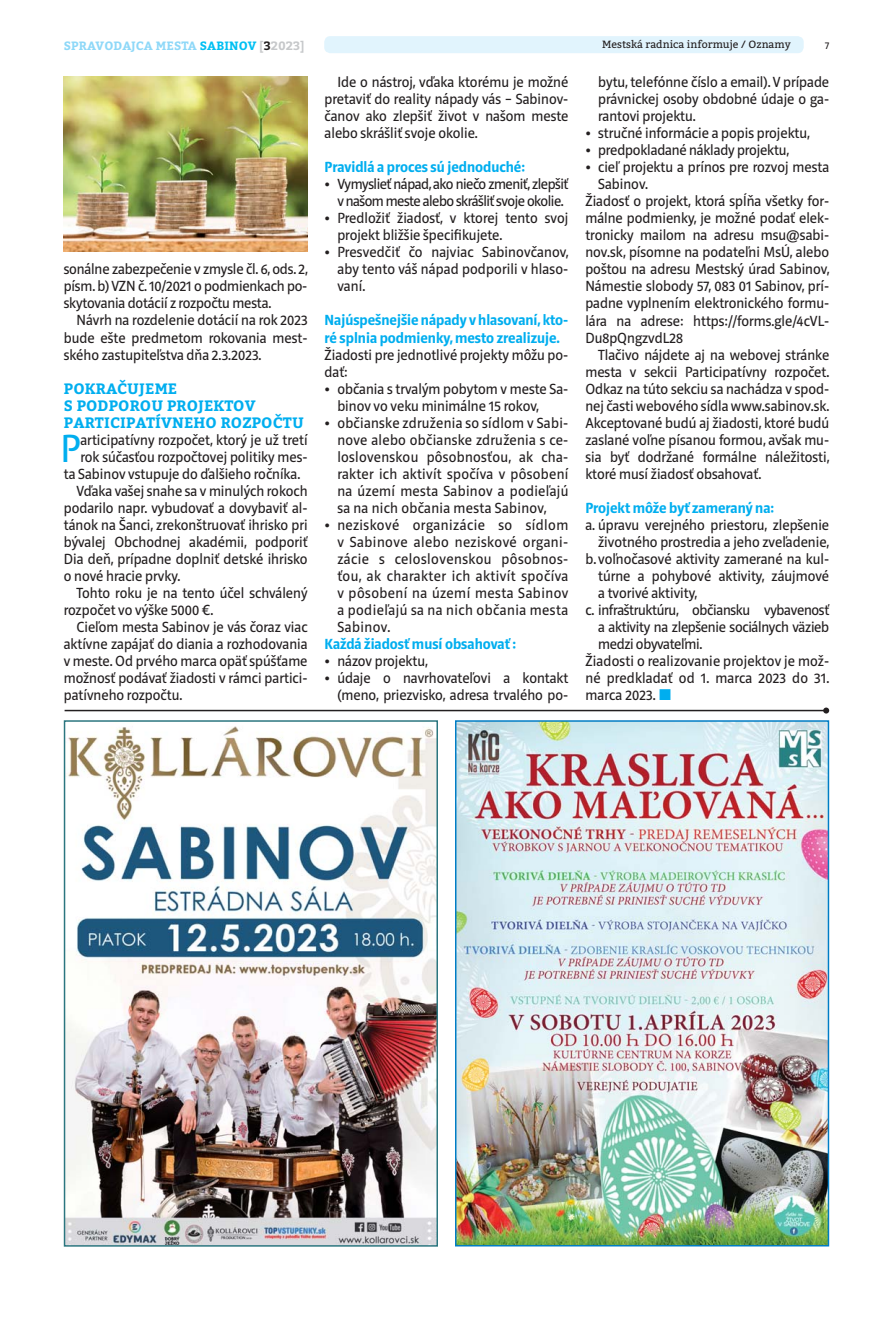
<style>
.page{position:relative;width:893px;height:1319px;background:#fff}
.page>*{position:absolute;margin:0;border:0;box-sizing:border-box;transform-origin:0 0}
.t1{font:40.2px "Riga";color:#00aeef}
.t2{font:15px/17px "Riga";color:#231f20;text-align:justify}
.t3{font:700 15px/17px "Riga";color:#00aeef}
.t4{font:15px "Riga";letter-spacing:-.02em;color:#231f20}
.t5{font:15px/17px "Riga";letter-spacing:-.03em;color:#231f20;text-align:center}
.t6{font:700 15px/17px "Bitter";letter-spacing:.01em;color:#00aeef}
.t7{font:700 12px "Bitter";letter-spacing:.01em;color:#8ed8f8}
.t8{font:10.5px "Bitter";color:#231f20}
.t9{font:10.5px "Riga";color:#231f20}
.s1{color:#00c0f3}
.s2{color:#c6c8ca}
.s3{color:#231f20}
</style>
<div class="page">
<div style="left:324px;top:36px;width:480px;height:17px;background:#e1f4fd;border-radius:6px"></div>
<hr style="left:65px;top:709px;width:761px;height:2px;background:#231f20">
<svg style="left:823px;top:707px;width:6px;height:6px"></svg>
<img style="left:64px;top:76px;width:244px;height:175px">
<img style="left:457px;top:722px;width:370px;height:522px">
<img style="left:66px;top:726px;width:370px;height:518px">
<p class="t7" style="left:64px;top:40px;width:242px">SPRAVODAJCA MESTA <span class="s1">SABINOV</span> <span class="s2">[</span><span class="s3">3</span><span class="s2">2023]</span></p>
<p class="t8" style="left:602px;top:39px;width:190px">Mestská radnica informuje / Oznamy</p>
<p class="t9" style="left:825px;top:40px;width:6px">7</p>
<p class="t2" style="left:64px;top:261px;width:246px">sonálne zabezpečenie v zmysle čl. 6, ods. 2, písm. b) VZN č. 10/2021 o podmienkach po&shy;skytovania dotácií z rozpočtu mesta.</p>
<p class="t2" style="left:64px;top:313px;width:245px;text-indent:13px">Návrh na rozdelenie dotácií na rok 2023 bude ešte predmetom rokovania mest&shy;ského zastupiteľstva dňa 2.3.2023.</p>
<p class="t6" style="left:64px;top:380px;width:241px">POKRAČUJEME<br>S PODPOROU PROJEKTOV<br>PARTICIPATÍVNEHO ROZPOČTU</p>
<h1 class="t1" style="left:61px;top:428px;width:21px">P</h1>
<p class="t2" style="left:80px;top:432px;width:229px">articipatívny rozpočet, ktorý je už tretí</p>
<p class="t2" style="left:80px;top:449px;width:229px">rok súčasťou rozpočtovej politiky mes-</p>
<p class="t2" style="left:64px;top:466px;width:238px">ta Sabinov vstupuje do ďalšieho ročníka.</p>
<p class="t2" style="left:77px;top:483px;width:233px">Vďaka vašej snahe sa v minulých rokoch</p>
<p class="t2" style="left:64px;top:500px;width:245px">podarilo napr. vybudovať a dovybaviť al-</p>
<p class="t2" style="left:64px;top:517px;width:245px">tánok na Šanci, zrekonštruovať ihrisko pri</p>
<p class="t2" style="left:64px;top:534px;width:245px">bývalej Obchodnej akadémii, podporiť</p>
<p class="t2" style="left:64px;top:551px;width:245px">Dia deň, prípadne doplniť detské ihrisko</p>
<p class="t2" style="left:64px;top:568px;width:118px">o nové hracie prvky.</p>
<p class="t2" style="left:77px;top:585px;width:233px">Tohto roku je na tento účel schválený</p>
<p class="t2" style="left:64px;top:602px;width:151px">rozpočet vo výške 5000 €.</p>
<p class="t2" style="left:77px;top:619px;width:233px">Cieľom mesta Sabinov je vás čoraz viac</p>
<p class="t2" style="left:64px;top:636px;width:245px">aktívne zapájať do diania a rozhodovania</p>
<p class="t2" style="left:64px;top:653px;width:245px">v meste. Od prvého marca opäť spúšťame</p>
<p class="t2" style="left:64px;top:670px;width:245px">možnosť podávať žiadosti v rámci partici-</p>
<p class="t2" style="left:64px;top:687px;width:120px">patívneho rozpočtu.</p>
<p class="t2" style="left:325px;top:74px;width:245px;text-indent:13px">Ide o nástroj, vďaka ktorému je možné pretaviť do reality nápady vás – Sabinov&shy;čanov ako zlepšiť život v našom meste alebo skrášliť svoje okolie.</p>
<p class="t3" style="left:325px;top:160px;width:202px">Pravidlá a proces sú jednoduché:</p>
<p class="t5" style="left:325px;top:176px;width:245px">• Vymyslieť nápad, ako niečo zmeniť, zlepšiť v našom meste alebo skrášliť svoje okolie.</p>
<p class="t2" style="left:337px;top:210px;width:233px;text-indent:-13px">• Predložiť žiadosť, v ktorej tento svoj projekt bližšie špecifikujete.</p>
<p class="t2" style="left:337px;top:244px;width:233px;text-indent:-13px">• Presvedčiť čo najviac Sabinovčanov, aby tento váš nápad podporili v hlaso&shy;vaní.</p>
<p class="t3" style="left:325px;top:313px;width:245px">Najúspešnejšie nápady v hlasovaní, kto&shy;ré splnia podmienky, mesto zrealizuje.</p>
<p class="t2" style="left:325px;top:347px;width:245px">Žiadosti pre jednotlivé projekty môžu po&shy;dať:</p>
<p class="t2" style="left:337px;top:381px;width:233px;text-indent:-13px">• občania s trvalým pobytom v meste Sa&shy;binov vo veku minimálne 15 rokov,</p>
<p class="t2" style="left:337px;top:415px;width:233px;text-indent:-13px">• občianske združenia so sídlom v Sabi&shy;nove alebo občianske združenia s ce&shy;loslovenskou pôsobnosťou, ak cha&shy;rakter ich aktivít spočíva v pôsobení na území mesta Sabinov a podieľajú sa na nich občania mesta Sabinov,</p>
<p class="t2" style="left:337px;top:517px;width:233px;text-indent:-13px">• neziskové organizácie so sídlom v Sabinove alebo neziskové organi&shy;zácie s celoslovenskou pôsobnos&shy;ťou, ak charakter ich aktivít spočíva v pôsobení na území mesta Sabinov a podieľajú sa na nich občania mesta Sabinov.</p>
<p class="t3" style="left:325px;top:636px;width:193px">Každá žiadosť musí obsahovať :</p>
<p class="t2" style="left:325px;top:653px;width:105px">• názov projektu,</p>
<p class="t2" style="left:325px;top:670px;width:245px;text-align:right">• údaje o navrhovateľovi a kontakt (meno, priezvisko, adresa trvalého po-</p>
<p class="t2" style="left:598px;top:74px;width:233px">bytu, telefónne číslo a email). V prípade právnickej osoby obdobné údaje o ga&shy;rantovi projektu.</p>
<p class="t2" style="left:585px;top:125px;width:226px">• stručné informácie a popis projektu,</p>
<p class="t2" style="left:585px;top:142px;width:205px">• predpokladané náklady projektu,</p>
<p class="t2" style="left:585px;top:159px;width:245px">• cieľ projektu a prínos pre rozvoj mesta</p>
<p class="t2" style="left:598px;top:176px;width:51px">Sabinov.</p>
<p class="t2" style="left:585px;top:193px;width:245px">Žiadosť o projekt, ktorá spĺňa všetky for-</p>
<p class="t2" style="left:585px;top:210px;width:245px">málne podmienky, je možné podať elek-</p>
<p class="t2" style="left:585px;top:227px;width:245px">tronicky mailom na adresu msu@sabi-</p>
<p class="t2" style="left:585px;top:244px;width:245px">nov.sk, písomne na podateľni MsÚ, alebo</p>
<p class="t2" style="left:585px;top:261px;width:246px">poštou na adresu Mestský úrad Sabinov,</p>
<p class="t2" style="left:585px;top:279px;width:245px">Námestie slobody 57, 083 01 Sabinov, prí-</p>
<p class="t2" style="left:585px;top:296px;width:245px">padne vyplnením elektronického formu-</p>
<p class="t2" style="left:585px;top:313px;width:245px">lára na adrese: https://forms.gle/4cVL-</p>
<p class="t2" style="left:585px;top:330px;width:99px">Du8pQngzvdL28</p>
<p class="t2" style="left:598px;top:347px;width:233px">Tlačivo nájdete aj na webovej stránke</p>
<p class="t2" style="left:585px;top:364px;width:246px">mesta v sekcii Participatívny rozpočet.</p>
<p class="t2" style="left:585px;top:381px;width:245px">Odkaz na túto sekciu sa nachádza v spod-</p>
<p class="t2" style="left:585px;top:398px;width:246px">nej časti webového sídla www.sabinov.sk.</p>
<p class="t2" style="left:585px;top:415px;width:245px">Akceptované budú aj žiadosti, ktoré budú</p>
<p class="t2" style="left:585px;top:432px;width:245px">zaslané voľne písanou formou, avšak mu-</p>
<p class="t2" style="left:585px;top:449px;width:246px">sia byť dodržané formálne náležitosti,</p>
<p class="t2" style="left:585px;top:466px;width:178px">ktoré musí žiadosť obsahovať.</p>
<p class="t3" style="left:585px;top:500px;width:190px">Projekt môže byť zameraný na:</p>
<p class="t2" style="left:585px;top:517px;width:245px">a. úpravu verejného priestoru, zlepšenie</p>
<p class="t2" style="left:598px;top:534px;width:233px">životného prostredia a jeho zveľadenie,</p>
<p class="t2" style="left:585px;top:551px;width:245px">b. voľnočasové aktivity zamerané na kul-</p>
<p class="t2" style="left:598px;top:568px;width:233px">túrne a pohybové aktivity, záujmové</p>
<p class="t2" style="left:598px;top:585px;width:101px">a tvorivé aktivity,</p>
<p class="t4" style="left:585px;top:602px;width:245px">c. infraštruktúru, občiansku vybavenosť</p>
<p class="t4" style="left:598px;top:619px;width:233px">a aktivity na zlepšenie sociálnych väzieb</p>
<p class="t4" style="left:598px;top:636px;width:106px">medzi obyvateľmi.</p>
<p class="t2" style="left:585px;top:653px;width:245px">Žiadosti o realizovanie projektov je mož-</p>
<p class="t2" style="left:585px;top:670px;width:246px">né predkladať od 1. marca 2023 do 31.</p>
<p class="t2" style="left:585px;top:687px;width:72px">marca 2023.</p>
</div>
